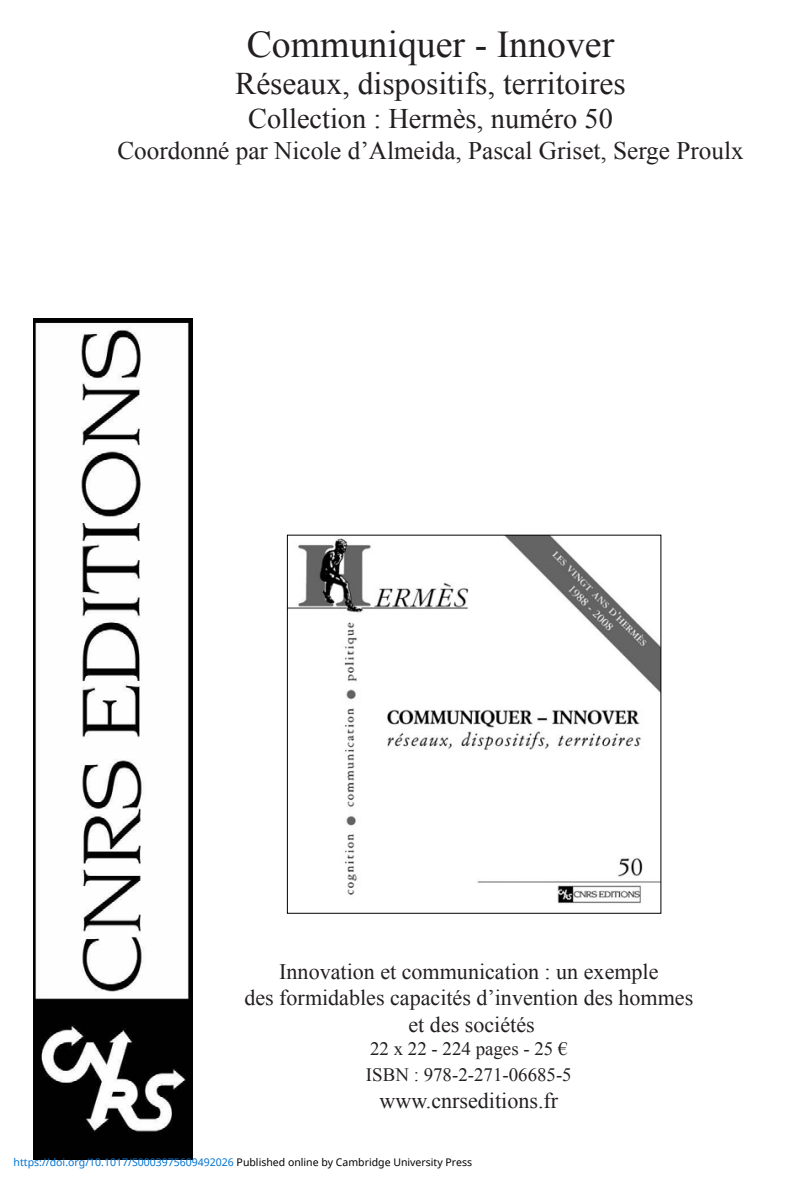
<style>
.page{position:relative;width:794px;height:1191px;background:#fff}
.page>*{position:absolute;margin:0;border:0;box-sizing:border-box;transform-origin:0 0}
.t1{font:37.8px "Times New Roman";color:#231f20}
.t2{font:31.5px "Times New Roman";color:#231f20}
.t3{font:28.35px "Times New Roman";color:#231f20}
.t4{font:25.2px "Times New Roman";color:#231f20}
.t5{font:22.05px/26.4px "Times New Roman";color:#231f20;text-align:center}
.t6{font:18.9px/26.4px "Times New Roman";color:#231f20}
.t7{font:10.5px "Noto Sans";color:#0172cf}
.s1{color:#000}
</style>
<div class="page">
<img style="left:34px;top:319px;width:159px;height:840px">
<img style="left:289px;top:537px;width:370px;height:367px">
<div style="left:287px;top:535px;width:374px;height:378px;border:1px solid #000"></div>
<h1 class="t1" style="left:247px;top:23px;width:369px">Communiquer - Innover</h1>
<h2 class="t2" style="left:235px;top:66px;width:392px">Réseaux, dispositifs, territoires</h2>
<p class="t3" style="left:248px;top:103px;width:366px">Collection : Hermès, numéro 50</p>
<p class="t4" style="left:117px;top:136px;width:628px">Coordonné par Nicole d’Almeida, Pascal Griset, Serge Proulx</p>
<p class="t5" style="left:244px;top:958px;width:450px">Innovation et communication : un exemple<br>des formidables capacités d’invention des hommes et des sociétés</p>
<p class="t6" style="left:366px;top:1035px;width:207px">22 x 22 - 224 pages - 25 €<br>ISBN : 978-2-271-06685-5</p>
<p class="t5" style="left:379px;top:1086px;width:180px">www.cnrseditions.fr</p>
<p class="t7" style="left:14px;top:1154px;width:460px">https://doi.org/10.1017/S0003975609492026 <span class="s1">Published online by Cambridge University Press</span></p>
</div>
